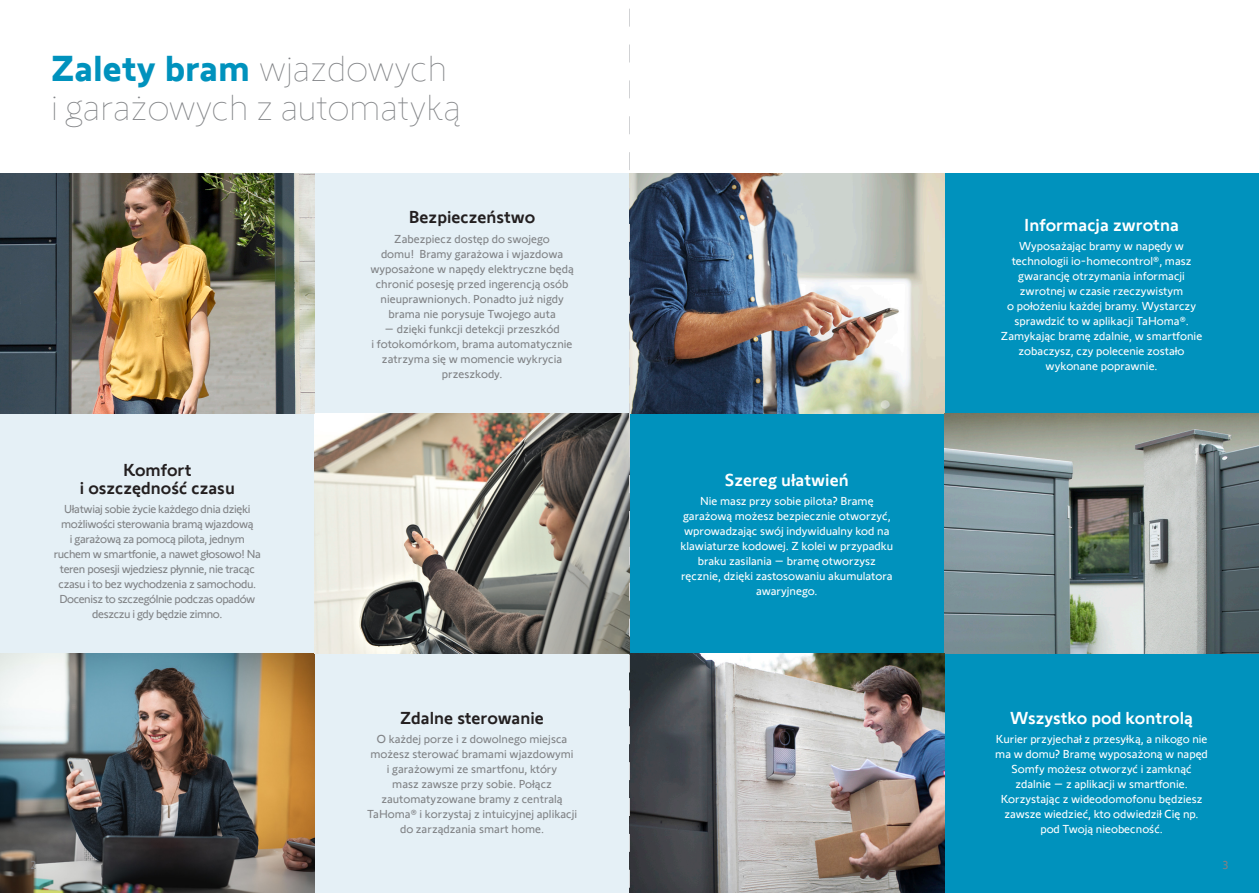
<style>
.page{position:relative;width:1259px;height:893px;background:#fff}
.page>*{position:absolute;margin:0;border:0;box-sizing:border-box;transform-origin:0 0}
.t1{font:200 37.5px/39px "Somfy Sans";color:#808285}
.t2{font:500 18px/18px "Somfy Sans";color:#231f20;text-align:center}
.t3{font:500 18px "Somfy Sans";color:#fff}
.t4{font:12px/15px "Somfy Sans";color:#fff;text-align:center}
.t5{font:12px/15px "Somfy Sans";letter-spacing:-.005em;color:#808285;text-align:center}
.t6{font:12px/15px "Somfy Sans";letter-spacing:-.03em;color:#808285;text-align:center}
.s1{font-weight:700;color:#0092bd}
</style>
<div class="page">
<div style="left:0;top:413px;width:315px;height:240px;background:#e5f0f6"></div>
<div style="left:629px;top:413px;width:315px;height:240px;background:#0092bd"></div>
<div style="left:315px;top:173px;width:314px;height:240px;background:#e5f0f6"></div>
<div style="left:944px;top:173px;width:315px;height:240px;background:#0092bd"></div>
<div style="left:315px;top:653px;width:314px;height:240px;background:#e5f0f6"></div>
<div style="left:944px;top:653px;width:315px;height:240px;background:#0092bd"></div>
<img style="left:630px;top:173px;width:314px;height:240px">
<img style="left:0;top:653px;width:315px;height:240px">
<img style="left:944px;top:413px;width:315px;height:240px">
<img style="left:630px;top:653px;width:314px;height:240px">
<img style="left:315px;top:413px;width:314px;height:240px">
<img style="left:0;top:173px;width:315px;height:240px">
<svg style="left:629px;top:8px;width:1px;height:885px"></svg>
<p class="t1" style="left:51px;top:46px;width:411px"><span class="s1">Zalety bram</span> wjazdowych i garażowych z automatyką</p>
<p class="t2" style="left:80px;top:458px;width:157px">Komfort<br>i oszczędność czasu</p>
<p class="t6" style="left:54px;top:500px;width:209px">Ułatwiaj sobie życie każdego dnia dzięki możliwości sterowania bramą wjazdową<br>i garażową za pomocą pilota, jednym ruchem w smartfonie, a nawet głosowo! Na teren posesji wjedziesz płynnie, nie tracąc czasu i to bez wychodzenia z samochodu.<br>Docenisz to szczególnie podczas opadów deszczu i gdy będzie zimno.</p>
<p class="t2" style="left:409px;top:206px;width:128px">Bezpieczeństwo</p>
<p class="t5" style="left:370px;top:230px;width:205px">Zabezpiecz dostęp do swojego<br>domu! Bramy garażowa i wjazdowa wyposażone w napędy elektryczne będą chronić posesję przed ingerencją osób nieuprawnionych. Ponadto już nigdy brama nie porysuje Twojego auta</p>
<p class="t5" style="left:372px;top:320px;width:202px">– dzięki funkcji detekcji przeszkód<br>i fotokomórkom, brama automatycznie zatrzyma się w momencie wykrycia przeszkody.</p>
<p class="t2" style="left:400px;top:707px;width:145px">Zdalne sterowanie</p>
<p class="t5" style="left:367px;top:730px;width:212px">O każdej porze i z dowolnego miejsca możesz sterować bramami wjazdowymi<br>i garażowymi ze smartfonu, który<br>masz zawsze przy sobie. Połącz zautomatyzowane bramy z centralą TaHoma® i korzystaj z intuicyjnej aplikacji do zarządzania smart home.</p>
<p class="t3" style="left:725px;top:465px;width:125px">Szereg ułatwień</p>
<p class="t4" style="left:680px;top:492px;width:214px">Nie masz przy sobie pilota? Bramę garażową możesz bezpiecznie otworzyć, wprowadzając swój indywidualny kod na klawiaturze kodowej. Z kolei w przypadku braku zasilania – bramę otworzysz ręcznie, dzięki zastosowaniu akumulatora awaryjnego.</p>
<p class="t3" style="left:1024px;top:211px;width:156px">Informacja zwrotna</p>
<p class="t4" style="left:1001px;top:237px;width:203px">Wyposażając bramy w napędy w technologii io-homecontrol®, masz gwarancję otrzymania informacji zwrotnej w czasie rzeczywistym<br>o położeniu każdej bramy. Wystarczy sprawdzić to w aplikacji TaHoma®.<br>Zamykając bramę zdalnie, w smartfonie zobaczysz, czy polecenie zostało wykonane poprawnie.</p>
<p class="t3" style="left:1010px;top:704px;width:184px">Wszystko pod kontrolą</p>
<p class="t4" style="left:995px;top:730px;width:214px">Kurier przyjechał z przesyłką, a nikogo nie ma w domu? Bramę wyposażoną w napęd Somfy możesz otworzyć i zamknąć zdalnie – z aplikacji w smartfonie.<br>Korzystając z wideodomofonu będziesz zawsze wiedzieć, kto odwiedził Cię np. pod Twoją nieobecność.</p>
<p class="t5" style="left:31px;top:856px;width:7px">2</p>
<p class="t5" style="left:1222px;top:856px;width:7px">3</p>
</div>
